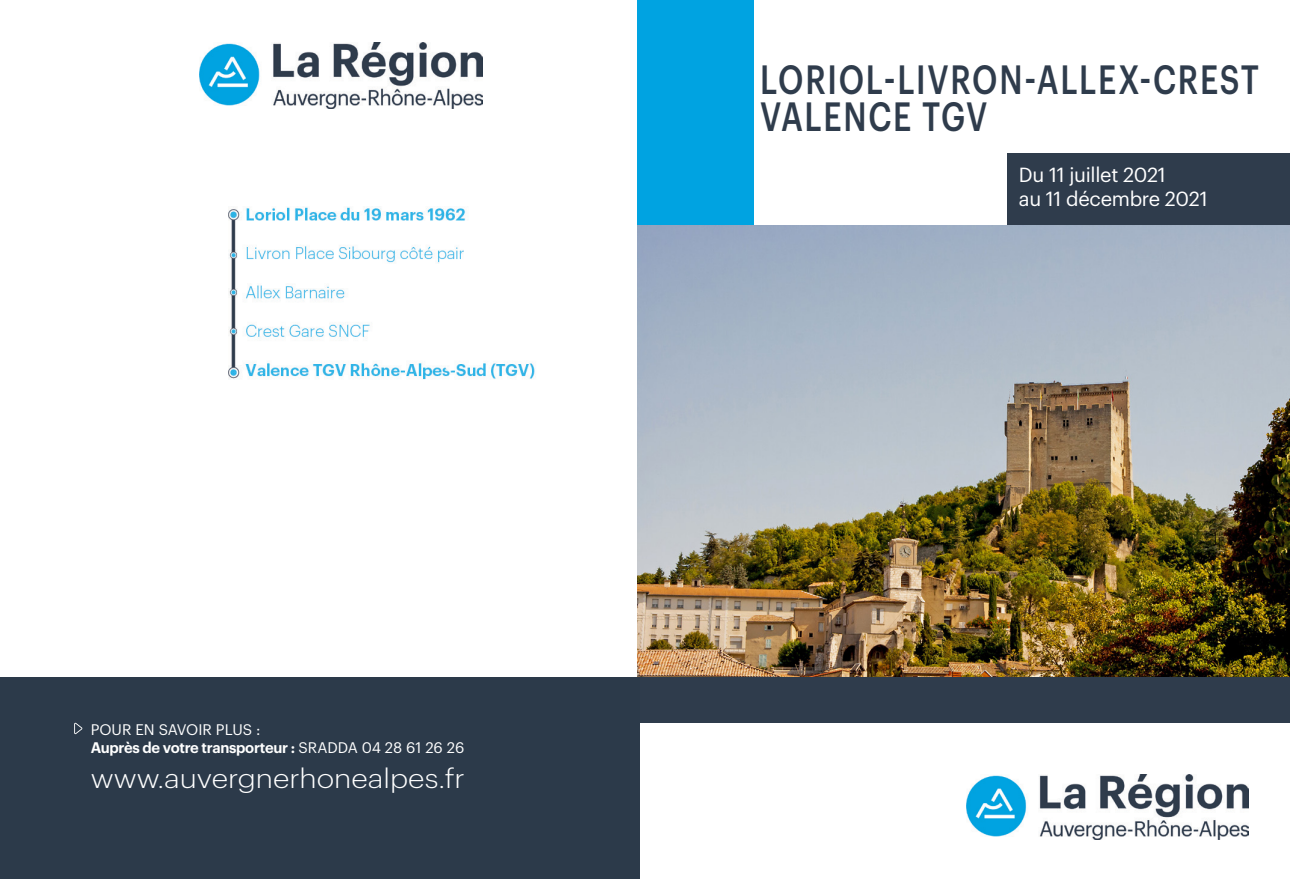
<style>
.page{position:relative;width:1290px;height:879px;background:#fff}
.page>*{position:absolute;margin:0;border:0;box-sizing:border-box;transform-origin:0 0}
.t1{font:500 40px "Graphik";letter-spacing:.055em;color:#2f3c4c;scale:.78 1}
.t2{font:300 26.5px "Graphik";color:#fff;scale:1.11 1}
.t3{font:20px/24px "Graphik";letter-spacing:-.015em;color:#fff}
.t4{font:600 15px "Graphik";letter-spacing:-.02em;color:#fff}
.t5{font:15px "Graphik";color:#fff}
.s1{font-weight:400}
</style>
<div class="page">
<div style="left:1008px;top:153px;width:282px;height:72px;background:#2f3c4c"></div>
<div style="left:640px;top:675px;width:650px;height:48px;background:#2f3c4c"></div>
<div style="left:0;top:677px;width:639px;height:202px;background:#2c3a4a"></div>
<svg style="left:74px;top:722px;width:8px;height:12px"></svg>
<div style="left:637px;top:0;width:117px;height:225px;background:#00a3e1"></div>
<img style="left:638px;top:225px;width:652px;height:451px">
<img style="left:966px;top:774px;width:283px;height:65px">
<img style="left:200px;top:43px;width:282px;height:65px">
<img style="left:228px;top:207px;width:307px;height:173px">
<p class="t5" style="left:91px;top:718px;width:171px">POUR EN SAVOIR PLUS :</p>
<p class="t4" style="left:91px;top:736px;width:375px">Auprès de votre transporteur : <span class="s1">SRADDA 04 28 61 26 26</span></p>
<p class="t2" style="left:91px;top:759px;width:338px">www.auvergnerhonealpes.fr</p>
<p class="t1" style="left:760px;top:49px;width:641px">LORIOL-LIVRON-ALLEX-CREST</p>
<p class="t1" style="left:760px;top:86px;width:293px">VALENCE TGV</p>
<p class="t3" style="left:1019px;top:161px;width:190px">Du 11 juillet 2021<br>au 11 décembre 2021</p>
</div>
